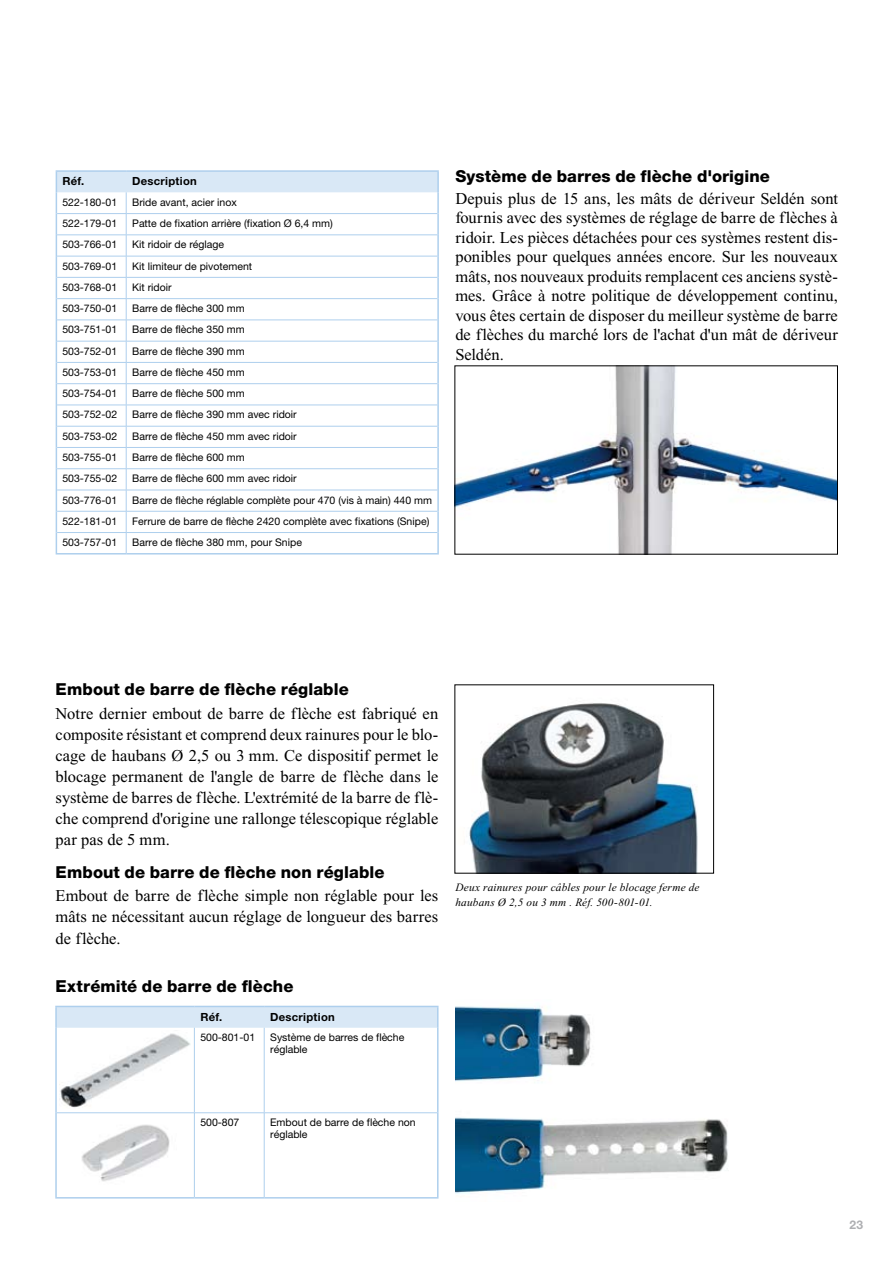
<style>
.page{position:relative;width:893px;height:1263px;background:#fff}
.page>*{position:absolute;margin:0;border:0;box-sizing:border-box;transform-origin:0 0}
.t1{font:16.5px/21px "Times New Roman";color:#000;text-align:justify}
.t2{font:800 16.5px "Helvetica Neue LT Pro";letter-spacing:.005em;color:#000}
.t3{font:700 12px "Helvetica Neue LT Pro";color:#aeafb2}
.t4{font:italic 11.25px/15px "Times New Roman";letter-spacing:.015em;color:#000}
.t5{font:700 11.25px "Helvetica Neue LT Pro";letter-spacing:.025em;color:#000}
.t6{font:10.5px/12px "Helvetica Neue LT Pro";color:#000}
</style>
<div class="page">
<img style="left:455px;top:1117px;width:273px;height:77px">
<img style="left:469px;top:703px;width:229px;height:168px">
<div style="left:455px;top:685px;width:259px;height:188px;border:1px solid #000"></div>
<img style="left:455px;top:1006px;width:136px;height:76px">
<img style="left:59px;top:1033px;width:132px;height:75px">
<img style="left:81px;top:1124px;width:89px;height:58px">
<img style="left:457px;top:368px;width:379px;height:184px">
<hr style="left:56px;top:170px;width:70px;height:2px;background:#aecfed">
<hr style="left:126px;top:170px;width:313px;height:2px;background:#aecfed">
<hr style="left:437px;top:172px;width:2px;height:20px;background:#aecfed">
<hr style="left:437px;top:192px;width:2px;height:22px;background:#aecfed">
<hr style="left:437px;top:214px;width:2px;height:21px;background:#aecfed">
<hr style="left:437px;top:235px;width:2px;height:21px;background:#aecfed">
<hr style="left:437px;top:256px;width:2px;height:21px;background:#aecfed">
<hr style="left:437px;top:277px;width:2px;height:22px;background:#aecfed">
<hr style="left:437px;top:299px;width:2px;height:21px;background:#aecfed">
<hr style="left:437px;top:320px;width:2px;height:21px;background:#aecfed">
<hr style="left:437px;top:341px;width:2px;height:21px;background:#aecfed">
<hr style="left:437px;top:362px;width:2px;height:22px;background:#aecfed">
<hr style="left:437px;top:384px;width:2px;height:21px;background:#aecfed">
<hr style="left:437px;top:405px;width:2px;height:21px;background:#aecfed">
<hr style="left:437px;top:426px;width:2px;height:21px;background:#aecfed">
<hr style="left:437px;top:447px;width:2px;height:22px;background:#aecfed">
<hr style="left:437px;top:469px;width:2px;height:21px;background:#aecfed">
<hr style="left:437px;top:490px;width:2px;height:21px;background:#aecfed">
<hr style="left:437px;top:511px;width:2px;height:21px;background:#aecfed">
<svg style="left:56px;top:171px;width:382px;height:382px"></svg>
<hr style="left:437px;top:532px;width:2px;height:21px;background:#aecfed">
<hr style="left:56px;top:553px;width:70px;height:1px;background:#aecfed">
<hr style="left:126px;top:553px;width:313px;height:1px;background:#aecfed">
<svg style="left:57px;top:1007px;width:380px;height:21px;background:#d8e7f5"></svg>
<hr style="left:55px;top:1006px;width:139px;height:1px;background:#aecfed">
<hr style="left:55px;top:1007px;width:2px;height:21px;background:#aecfed">
<hr style="left:194px;top:1006px;width:70px;height:1px;background:#aecfed">
<hr style="left:264px;top:1006px;width:175px;height:1px;background:#aecfed">
<hr style="left:55px;top:1028px;width:2px;height:85px;background:#aecfed">
<hr style="left:55px;top:1113px;width:2px;height:84px;background:#aecfed">
<hr style="left:194px;top:1028px;width:1px;height:84px;background:#aecfed">
<hr style="left:194px;top:1112px;width:70px;height:1px;background:#aecfed">
<hr style="left:194px;top:1113px;width:1px;height:84px;background:#aecfed">
<hr style="left:57px;top:1112px;width:137px;height:1px;background:#aecfed">
<hr style="left:437px;top:1007px;width:2px;height:21px;background:#aecfed">
<hr style="left:264px;top:1028px;width:1px;height:84px;background:#aecfed">
<hr style="left:264px;top:1112px;width:173px;height:1px;background:#aecfed">
<hr style="left:264px;top:1113px;width:1px;height:84px;background:#aecfed">
<hr style="left:437px;top:1028px;width:2px;height:85px;background:#aecfed">
<hr style="left:437px;top:1113px;width:2px;height:84px;background:#aecfed">
<hr style="left:264px;top:1197px;width:175px;height:1px;background:#aecfed">
<hr style="left:55px;top:1197px;width:139px;height:1px;background:#aecfed">
<hr style="left:194px;top:1197px;width:70px;height:1px;background:#aecfed">
<p class="t5" style="left:62px;top:174px;width:23px">Réf.</p>
<p class="t5" style="left:132px;top:174px;width:66px">Description</p>
<p class="t6" style="left:62px;top:196px;width:56px">522-180-01</p>
<p class="t6" style="left:132px;top:196px;width:106px">Bride avant, acier inox</p>
<p class="t6" style="left:62px;top:217px;width:56px">522-179-01</p>
<p class="t6" style="left:132px;top:217px;width:202px">Patte de fixation arrière (fixation Ø 6,4 mm)</p>
<p class="t6" style="left:62px;top:238px;width:56px">503-766-01</p>
<p class="t6" style="left:132px;top:238px;width:93px">Kit ridoir de réglage</p>
<p class="t6" style="left:62px;top:260px;width:56px">503-769-01</p>
<p class="t6" style="left:132px;top:260px;width:122px">Kit limiteur de pivotement</p>
<p class="t6" style="left:62px;top:281px;width:56px">503-768-01</p>
<p class="t6" style="left:132px;top:281px;width:41px">Kit ridoir</p>
<p class="t6" style="left:62px;top:302px;width:56px">503-750-01</p>
<p class="t6" style="left:132px;top:302px;width:114px">Barre de flèche 300 mm</p>
<p class="t6" style="left:62px;top:323px;width:56px">503-751-01</p>
<p class="t6" style="left:132px;top:323px;width:114px">Barre de flèche 350 mm</p>
<p class="t6" style="left:62px;top:345px;width:56px">503-752-01</p>
<p class="t6" style="left:132px;top:345px;width:114px">Barre de flèche 390 mm</p>
<p class="t6" style="left:62px;top:366px;width:56px">503-753-01</p>
<p class="t6" style="left:132px;top:366px;width:114px">Barre de flèche 450 mm</p>
<p class="t6" style="left:62px;top:387px;width:56px">503-754-01</p>
<p class="t6" style="left:132px;top:387px;width:114px">Barre de flèche 500 mm</p>
<p class="t6" style="left:62px;top:409px;width:56px">503-752-02</p>
<p class="t6" style="left:132px;top:409px;width:166px">Barre de flèche 390 mm avec ridoir</p>
<p class="t6" style="left:62px;top:430px;width:56px">503-753-02</p>
<p class="t6" style="left:132px;top:430px;width:166px">Barre de flèche 450 mm avec ridoir</p>
<p class="t6" style="left:62px;top:451px;width:56px">503-755-01</p>
<p class="t6" style="left:132px;top:451px;width:114px">Barre de flèche 600 mm</p>
<p class="t6" style="left:62px;top:472px;width:56px">503-755-02</p>
<p class="t6" style="left:132px;top:472px;width:166px">Barre de flèche 600 mm avec ridoir</p>
<p class="t6" style="left:62px;top:494px;width:56px">503-776-01</p>
<p class="t6" style="left:132px;top:494px;width:301px">Barre de flèche réglable complète pour 470 (vis à main) 440 mm</p>
<p class="t6" style="left:62px;top:515px;width:56px">522-181-01</p>
<p class="t6" style="left:132px;top:515px;width:299px">Ferrure de barre de flèche 2420 complète avec fixations (Snipe)</p>
<p class="t6" style="left:62px;top:536px;width:56px">503-757-01</p>
<p class="t6" style="left:132px;top:536px;width:171px">Barre de flèche 380 mm, pour Snipe</p>
<p class="t2" style="left:455px;top:166px;width:316px">Système de barres de flèche d'origine</p>
<p class="t1" style="left:455px;top:188px;width:384px;line-height:19.5px">Depuis plus de 15 ans, les mâts de dériveur Seldén sont fournis avec des systèmes de réglage de barre de flèches à ridoir. Les pièces détachées pour ces systèmes restent dis&shy;ponibles pour quelques années encore. Sur les nouveaux mâts, nos nouveaux produits remplacent ces anciens systè&shy;mes. Grâce à notre politique de développement continu, vous êtes certain de disposer du meilleur système de barre de flèches du marché lors de l'achat d'un mât de dériveur Seldén.</p>
<p class="t2" style="left:56px;top:680px;width:295px">Embout de barre de flèche réglable</p>
<p class="t1" style="left:56px;top:702px;width:384px">Notre dernier embout de barre de flèche est fabriqué en composite résistant et comprend deux rainures pour le blo&shy;cage de haubans Ø 2,5 ou 3 mm. Ce dispositif permet le blocage permanent de l'angle de barre de flèche dans le système de barres de flèche. L'extrémité de la barre de flè&shy;che comprend d'origine une rallonge télescopique réglable par pas de 5 mm.</p>
<p class="t2" style="left:56px;top:863px;width:330px">Embout de barre de flèche non réglable</p>
<p class="t1" style="left:56px;top:885px;width:384px">Embout de barre de flèche simple non réglable pour les mâts ne nécessitant aucun réglage de longueur des barres de flèche.</p>
<p class="t2" style="left:56px;top:977px;width:239px">Extrémité de barre de flèche</p>
<p class="t5" style="left:200px;top:1009px;width:23px">Réf.</p>
<p class="t5" style="left:270px;top:1009px;width:66px">Description</p>
<p class="t6" style="left:200px;top:1031px;width:56px">500-801-01</p>
<p class="t6" style="left:270px;top:1031px;width:136px">Système de barres de flèche réglable</p>
<p class="t4" style="left:455px;top:880px;width:246px">Deux rainures pour câbles pour le blocage ferme de haubans Ø 2,5 ou 3 mm . Réf. 500-801-01.</p>
<p class="t6" style="left:200px;top:1116px;width:41px">500-807</p>
<p class="t6" style="left:270px;top:1116px;width:147px">Embout de barre de flèche non réglable</p>
<p class="t3" style="left:849px;top:1217px;width:15px">23</p>
</div>
